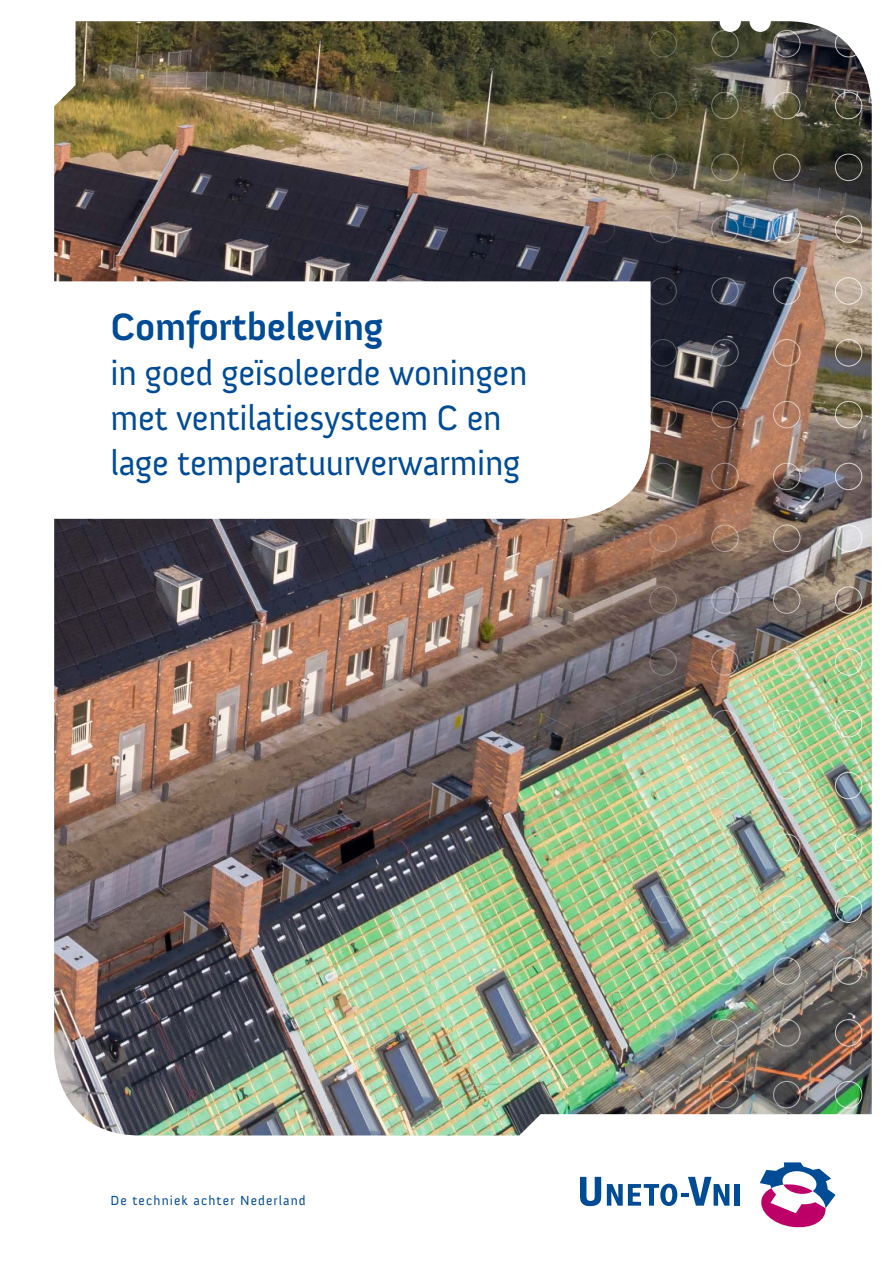
<style>
.page{position:relative;width:893px;height:1263px;background:#fff}
.page>*{position:absolute;margin:0;border:0;box-sizing:border-box;transform-origin:0 0}
.t1{font:700 39px "Anivers";letter-spacing:-.01em;color:#004b95}
.t2{font:36px/45px "Anivers";letter-spacing:-.01em;color:#004b95}
.t3{font:13.5px "Anivers";letter-spacing:.08em;color:#004b95}
</style>
<div class="page">
<img style="left:54px;top:21px;width:818px;height:1114px">
<svg style="left:402px;top:30px;width:28px;height:27px"></svg>
<svg style="left:402px;top:92px;width:28px;height:27px"></svg>
<svg style="left:402px;top:154px;width:28px;height:27px"></svg>
<svg style="left:402px;top:215px;width:28px;height:28px"></svg>
<svg style="left:402px;top:277px;width:28px;height:4px"></svg>
<svg style="left:402px;top:524px;width:28px;height:28px"></svg>
<svg style="left:402px;top:586px;width:28px;height:28px"></svg>
<svg style="left:402px;top:648px;width:28px;height:28px"></svg>
<svg style="left:402px;top:710px;width:28px;height:27px"></svg>
<svg style="left:402px;top:772px;width:28px;height:27px"></svg>
<svg style="left:402px;top:834px;width:28px;height:27px"></svg>
<svg style="left:402px;top:895px;width:28px;height:28px"></svg>
<svg style="left:402px;top:957px;width:28px;height:28px"></svg>
<svg style="left:402px;top:1019px;width:28px;height:27px"></svg>
<svg style="left:402px;top:1081px;width:28px;height:27px"></svg>
<svg style="left:464px;top:30px;width:27px;height:27px"></svg>
<svg style="left:464px;top:92px;width:27px;height:27px"></svg>
<svg style="left:464px;top:154px;width:27px;height:27px"></svg>
<svg style="left:464px;top:215px;width:27px;height:28px"></svg>
<svg style="left:464px;top:277px;width:27px;height:4px"></svg>
<svg style="left:464px;top:524px;width:27px;height:28px"></svg>
<svg style="left:464px;top:586px;width:27px;height:28px"></svg>
<svg style="left:464px;top:648px;width:27px;height:28px"></svg>
<svg style="left:464px;top:710px;width:27px;height:27px"></svg>
<svg style="left:464px;top:772px;width:27px;height:27px"></svg>
<svg style="left:464px;top:834px;width:27px;height:27px"></svg>
<svg style="left:464px;top:895px;width:27px;height:28px"></svg>
<svg style="left:464px;top:957px;width:27px;height:28px"></svg>
<svg style="left:464px;top:1019px;width:27px;height:27px"></svg>
<svg style="left:464px;top:1081px;width:27px;height:27px"></svg>
<svg style="left:526px;top:30px;width:27px;height:27px"></svg>
<svg style="left:526px;top:92px;width:27px;height:27px"></svg>
<svg style="left:526px;top:154px;width:27px;height:27px"></svg>
<svg style="left:526px;top:215px;width:27px;height:28px"></svg>
<svg style="left:526px;top:277px;width:27px;height:4px"></svg>
<svg style="left:526px;top:524px;width:27px;height:28px"></svg>
<svg style="left:526px;top:586px;width:27px;height:28px"></svg>
<svg style="left:526px;top:648px;width:27px;height:28px"></svg>
<svg style="left:526px;top:710px;width:27px;height:27px"></svg>
<svg style="left:526px;top:772px;width:27px;height:27px"></svg>
<svg style="left:526px;top:834px;width:27px;height:27px"></svg>
<svg style="left:526px;top:895px;width:27px;height:28px"></svg>
<svg style="left:526px;top:957px;width:27px;height:28px"></svg>
<svg style="left:526px;top:1019px;width:27px;height:27px"></svg>
<svg style="left:526px;top:1081px;width:27px;height:27px"></svg>
<svg style="left:588px;top:30px;width:27px;height:27px"></svg>
<svg style="left:588px;top:92px;width:27px;height:27px"></svg>
<svg style="left:588px;top:154px;width:27px;height:27px"></svg>
<svg style="left:588px;top:215px;width:27px;height:28px"></svg>
<svg style="left:588px;top:277px;width:27px;height:4px"></svg>
<svg style="left:588px;top:524px;width:27px;height:28px"></svg>
<svg style="left:588px;top:586px;width:27px;height:28px"></svg>
<svg style="left:588px;top:648px;width:27px;height:28px"></svg>
<svg style="left:588px;top:710px;width:27px;height:27px"></svg>
<svg style="left:588px;top:772px;width:27px;height:27px"></svg>
<svg style="left:588px;top:834px;width:27px;height:27px"></svg>
<svg style="left:588px;top:895px;width:27px;height:28px"></svg>
<svg style="left:588px;top:957px;width:27px;height:28px"></svg>
<svg style="left:588px;top:1019px;width:27px;height:27px"></svg>
<svg style="left:588px;top:1081px;width:27px;height:27px"></svg>
<svg style="left:649px;top:30px;width:28px;height:27px"></svg>
<svg style="left:649px;top:92px;width:28px;height:27px"></svg>
<svg style="left:649px;top:154px;width:28px;height:27px"></svg>
<svg style="left:649px;top:215px;width:28px;height:28px"></svg>
<svg style="left:649px;top:277px;width:28px;height:28px"></svg>
<svg style="left:651px;top:339px;width:26px;height:27px"></svg>
<svg style="left:651px;top:401px;width:26px;height:27px"></svg>
<svg style="left:651px;top:463px;width:26px;height:27px"></svg>
<svg style="left:649px;top:524px;width:28px;height:28px"></svg>
<svg style="left:649px;top:586px;width:28px;height:28px"></svg>
<svg style="left:649px;top:648px;width:28px;height:28px"></svg>
<svg style="left:649px;top:710px;width:28px;height:27px"></svg>
<svg style="left:649px;top:772px;width:28px;height:27px"></svg>
<svg style="left:649px;top:834px;width:28px;height:27px"></svg>
<svg style="left:649px;top:895px;width:28px;height:28px"></svg>
<svg style="left:649px;top:957px;width:28px;height:28px"></svg>
<svg style="left:649px;top:1019px;width:28px;height:27px"></svg>
<svg style="left:649px;top:1081px;width:28px;height:27px"></svg>
<svg style="left:711px;top:30px;width:28px;height:27px"></svg>
<svg style="left:711px;top:92px;width:28px;height:27px"></svg>
<svg style="left:711px;top:154px;width:28px;height:27px"></svg>
<svg style="left:711px;top:215px;width:28px;height:28px"></svg>
<svg style="left:711px;top:277px;width:28px;height:28px"></svg>
<svg style="left:711px;top:339px;width:28px;height:27px"></svg>
<svg style="left:711px;top:401px;width:28px;height:27px"></svg>
<svg style="left:711px;top:463px;width:28px;height:27px"></svg>
<svg style="left:711px;top:524px;width:28px;height:28px"></svg>
<svg style="left:711px;top:586px;width:28px;height:28px"></svg>
<svg style="left:711px;top:648px;width:28px;height:28px"></svg>
<svg style="left:711px;top:710px;width:28px;height:27px"></svg>
<svg style="left:711px;top:772px;width:28px;height:27px"></svg>
<svg style="left:711px;top:834px;width:28px;height:27px"></svg>
<svg style="left:711px;top:895px;width:28px;height:28px"></svg>
<svg style="left:711px;top:957px;width:28px;height:28px"></svg>
<svg style="left:711px;top:1019px;width:28px;height:27px"></svg>
<svg style="left:711px;top:1081px;width:28px;height:27px"></svg>
<svg style="left:773px;top:30px;width:27px;height:27px"></svg>
<svg style="left:773px;top:92px;width:27px;height:27px"></svg>
<svg style="left:773px;top:154px;width:27px;height:27px"></svg>
<svg style="left:773px;top:215px;width:27px;height:28px"></svg>
<svg style="left:773px;top:277px;width:27px;height:28px"></svg>
<svg style="left:773px;top:339px;width:27px;height:27px"></svg>
<svg style="left:773px;top:401px;width:27px;height:27px"></svg>
<svg style="left:773px;top:463px;width:27px;height:27px"></svg>
<svg style="left:773px;top:524px;width:27px;height:28px"></svg>
<svg style="left:773px;top:586px;width:27px;height:28px"></svg>
<svg style="left:773px;top:648px;width:27px;height:28px"></svg>
<svg style="left:773px;top:710px;width:27px;height:27px"></svg>
<svg style="left:773px;top:772px;width:27px;height:27px"></svg>
<svg style="left:773px;top:834px;width:27px;height:27px"></svg>
<svg style="left:773px;top:895px;width:27px;height:28px"></svg>
<svg style="left:773px;top:957px;width:27px;height:28px"></svg>
<svg style="left:773px;top:1019px;width:27px;height:27px"></svg>
<svg style="left:773px;top:1081px;width:27px;height:27px"></svg>
<svg style="left:835px;top:30px;width:27px;height:27px"></svg>
<svg style="left:835px;top:92px;width:27px;height:27px"></svg>
<svg style="left:835px;top:154px;width:27px;height:27px"></svg>
<svg style="left:835px;top:215px;width:27px;height:28px"></svg>
<svg style="left:835px;top:277px;width:27px;height:28px"></svg>
<svg style="left:835px;top:339px;width:27px;height:27px"></svg>
<svg style="left:835px;top:401px;width:27px;height:27px"></svg>
<svg style="left:835px;top:463px;width:27px;height:27px"></svg>
<svg style="left:835px;top:524px;width:27px;height:28px"></svg>
<svg style="left:835px;top:586px;width:27px;height:28px"></svg>
<svg style="left:835px;top:648px;width:27px;height:28px"></svg>
<svg style="left:835px;top:710px;width:27px;height:27px"></svg>
<svg style="left:835px;top:772px;width:27px;height:27px"></svg>
<svg style="left:835px;top:834px;width:27px;height:27px"></svg>
<svg style="left:835px;top:895px;width:27px;height:28px"></svg>
<svg style="left:835px;top:957px;width:27px;height:28px"></svg>
<svg style="left:835px;top:1019px;width:27px;height:27px"></svg>
<svg style="left:835px;top:1081px;width:27px;height:27px"></svg>
<div style="left:735px;top:1184px;width:5px;height:21px;background:#004b95"></div>
<svg style="left:759px;top:1162px;width:77px;height:66px"></svg>
<svg style="left:580px;top:1177px;width:159px;height:30px"></svg>
<svg style="left:54px;top:281px;width:597px;height:238px"></svg>
<p class="t1" style="left:111px;top:305px;width:275px">Comfortbeleving</p>
<p class="t2" style="left:111px;top:350px;width:418px">in goed geïsoleerde woningen met ventilatiesysteem C en lage temperatuurverwarming</p>
<p class="t3" style="left:111px;top:1193px;width:197px">De techniek achter Nederland</p>
</div>
